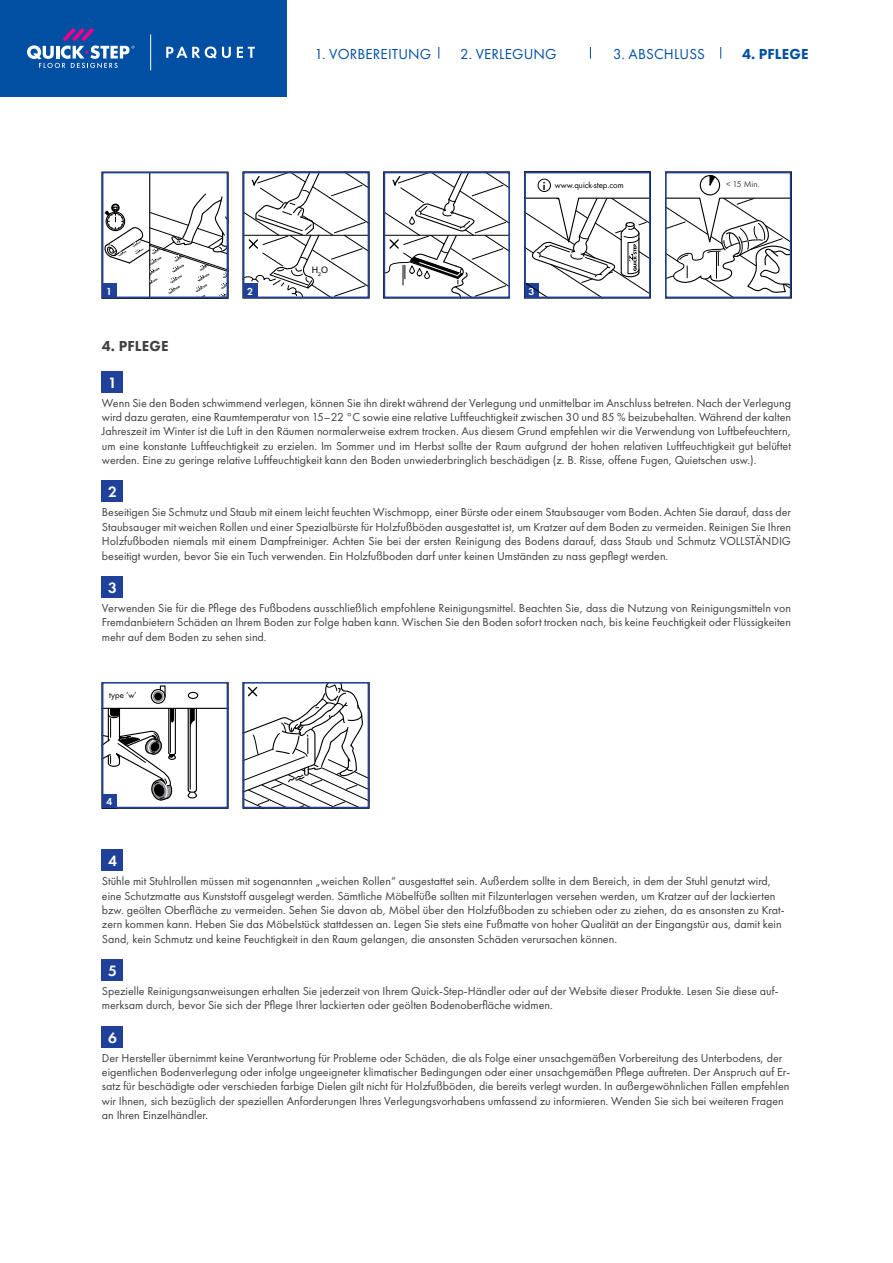
<style>
.page{position:relative;width:893px;height:1263px;background:#fff}
.page>*{position:absolute;margin:0;border:0;box-sizing:border-box;transform-origin:0 0}
.t1{font:600 15.6px "Futura PT";color:#fff}
.t2{font:15px "Futura PT";letter-spacing:.01em;color:#004fa3}
.t3{font:800 15px "Futura PT";letter-spacing:.01em;color:#004fa3}
.t4{font:800 15px "Futura PT";letter-spacing:.01em;color:#404042}
.t5{font:12px/14.4px "Futura PT";color:#404042;text-align:justify}
.t6{font:600 10.65px "Futura PT";color:#fff}
.t7{font:9px "Futura PT";color:#404042}
.t8{font:8.85px "Futura Boo";color:#000}
.t9{font:8.85px "Arial";color:#000}
.s1{font-family:"Futura Dem";font-size:12px}
</style>
<div class="page">
<div style="left:0;top:0;width:287px;height:97px;background:#004fa3"></div>
<hr style="left:150px;top:35px;width:1px;height:35px;background:#fff">
<svg style="left:27px;top:28px;width:107px;height:40px"></svg>
<svg style="left:166px;top:47px;width:65px;height:11px"></svg>
<svg style="left:237px;top:47px;width:18px;height:11px"></svg>
<svg style="left:720px;top:47px;width:1px;height:12px"></svg>
<svg style="left:590px;top:47px;width:1px;height:12px"></svg>
<svg style="left:439px;top:47px;width:1px;height:12px"></svg>
<div style="left:102px;top:371px;width:21px;height:21px;background:#1f419a"></div>
<div style="left:102px;top:481px;width:21px;height:21px;background:#1f419a"></div>
<div style="left:102px;top:576px;width:21px;height:21px;background:#1f419a"></div>
<div style="left:102px;top:850px;width:21px;height:21px;background:#1f419a"></div>
<div style="left:102px;top:959px;width:21px;height:21px;background:#1f419a"></div>
<div style="left:102px;top:1026px;width:21px;height:21px;background:#1f419a"></div>
<div style="left:102px;top:794px;width:14px;height:14px;background:#1f419a"></div>
<hr style="left:149px;top:172px;width:1px;height:126px;background:#000">
<svg style="left:105px;top:192px;width:124px;height:106px"></svg>
<div style="left:102px;top:172px;width:126px;height:126px;border:2px solid #1f419a"></div>
<svg style="left:668px;top:197px;width:120px;height:98px"></svg>
<div style="left:700px;top:175px;width:20px;height:20px;border:1px solid #000;border-radius:50%"></div>
<svg style="left:710px;top:175px;width:5px;height:11px"></svg>
<div style="left:665px;top:172px;width:126px;height:126px;border:2px solid #1f419a"></div>
<svg style="left:243px;top:171px;width:127px;height:127px"></svg>
<div style="left:243px;top:172px;width:126px;height:126px;border:2px solid #1f419a"></div>
<svg style="left:383px;top:171px;width:127px;height:127px"></svg>
<div style="left:384px;top:172px;width:126px;height:126px;border:2px solid #1f419a"></div>
<svg style="left:524px;top:171px;width:127px;height:124px"></svg>
<div style="left:524px;top:172px;width:127px;height:126px;border:2px solid #1f419a"></div>
<hr style="left:102px;top:708px;width:126px;height:1px;background:#000">
<div style="left:188px;top:692px;width:10px;height:7px;border:1px solid #000;border-radius:50%"></div>
<hr style="left:196px;top:708px;width:1px;height:82px;background:#000">
<hr style="left:188px;top:708px;width:1px;height:82px;background:#000">
<svg style="left:187px;top:789px;width:10px;height:10px"></svg>
<hr style="left:190px;top:709px;width:1px;height:80px;background:#000">
<svg style="left:190px;top:709px;width:5px;height:20px"></svg>
<div style="left:151px;top:689px;width:15px;height:15px;border:1px solid #000;border-radius:50%"></div>
<svg style="left:153px;top:691px;width:11px;height:11px"></svg>
<svg style="left:159px;top:685px;width:7px;height:12px"></svg>
<div style="left:154px;top:693px;width:8px;height:7px;background:#000;border-radius:50%"></div>
<svg style="left:105px;top:708px;width:71px;height:94px"></svg>
<div style="left:102px;top:682px;width:126px;height:126px;border:2px solid #1f419a"></div>
<svg style="left:246px;top:682px;width:124px;height:126px"></svg>
<div style="left:243px;top:682px;width:126px;height:126px;border:2px solid #1f419a"></div>
<p class="t2" style="left:314px;top:45px;width:118px">1. VORBEREITUNG</p>
<p class="t2" style="left:460px;top:45px;width:98px">2. VERLEGUNG</p>
<p class="t2" style="left:613px;top:45px;width:93px">3. ABSCHLUSS</p>
<p class="t3" style="left:742px;top:44px;width:68px">4. PFLEGE</p>
<p class="t6" style="left:106px;top:285px;width:8px">1</p>
<p class="t6" style="left:247px;top:285px;width:8px">2</p>
<p class="t9" style="left:312px;top:264px;width:18px">H<sub>2</sub>O</p>
<p class="t8" style="left:543px;top:180px;width:82px"><span class="s1">i</span> www.quick-step.com</p>
<p class="t6" style="left:528px;top:285px;width:8px">3</p>
<p class="t8" style="left:726px;top:178px;width:30px">&lt;15 min</p>
<p class="t7" style="left:726px;top:178px;width:35px">&lt; 15 Min.</p>
<p class="t4" style="left:102px;top:336px;width:68px">4. PFLEGE</p>
<h1 class="t1" style="left:108px;top:372px;width:10px">1</h1>
<p class="t5" style="left:102px;top:395px;width:691px">Wenn Sie den Boden schwimmend verlegen, können Sie ihn direkt während der Verlegung und unmittelbar im Anschluss betreten. Nach der Verlegung wird dazu geraten, eine Raumtemperatur von 15–22 °C sowie eine relative Luftfeuchtigkeit zwischen 30 und 85 % beizubehalten. Während der kalten Jahreszeit im Winter ist die Luft in den Räumen normalerweise extrem trocken. Aus diesem Grund empfehlen wir die Verwendung von Luftbefeuchtern, um eine konstante Luftfeuchtigkeit zu erzielen. Im Sommer und im Herbst sollte der Raum aufgrund der hohen relativen Luftfeuchtigkeit gut belüftet werden. Eine zu geringe relative Luftfeuchtigkeit kann den Boden unwiederbringlich beschädigen (z. B. Risse, offene Fugen, Quietschen usw.).</p>
<h1 class="t1" style="left:108px;top:482px;width:10px">2</h1>
<p class="t5" style="left:102px;top:505px;width:691px">Beseitigen Sie Schmutz und Staub mit einem leicht feuchten Wischmopp, einer Bürste oder einem Staubsauger vom Boden. Achten Sie darauf, dass der Staubsauger mit weichen Rollen und einer Spezialbürste für Holzfußböden ausgestattet ist, um Kratzer auf dem Boden zu vermeiden. Reinigen Sie Ihren Holzfußboden niemals mit einem Dampfreiniger. Achten Sie bei der ersten Reinigung des Bodens darauf, dass Staub und Schmutz VOLLSTÄNDIG beseitigt wurden, bevor Sie ein Tuch verwenden. Ein Holzfußboden darf unter keinen Umständen zu nass gepflegt werden.</p>
<h1 class="t1" style="left:108px;top:578px;width:10px">3</h1>
<p class="t5" style="left:102px;top:600px;width:691px">Verwenden Sie für die Pflege des Fußbodens ausschließlich empfohlene Reinigungsmittel. Beachten Sie, dass die Nutzung von Reinigungsmitteln von Fremdanbietern Schäden an Ihrem Boden zur Folge haben kann. Wischen Sie den Boden sofort trocken nach, bis keine Feuchtigkeit oder Flüssigkeiten mehr auf dem Boden zu sehen sind.</p>
<p class="t8" style="left:109px;top:690px;width:29px">type ‘w’</p>
<p class="t6" style="left:106px;top:795px;width:8px">4</p>
<h1 class="t1" style="left:108px;top:851px;width:10px">4</h1>
<p class="t5" style="left:102px;top:874px;width:684px;text-align:left">Stühle mit Stuhlrollen müssen mit sogenannten „weichen Rollen“ ausgestattet sein. Außerdem sollte in dem Bereich, in dem der Stuhl genutzt wird, eine Schutzmatte aus Kunststoff ausgelegt werden. Sämtliche Möbelfüße sollten mit Filzunterlagen versehen werden, um Kratzer auf der lackierten bzw. geölten Oberfläche zu vermeiden. Sehen Sie davon ab, Möbel über den Holzfußboden zu schieben oder zu ziehen, da es ansonsten zu Krat&shy;zern kommen kann. Heben Sie das Möbelstück stattdessen an. Legen Sie stets eine Fußmatte von hoher Qualität an der Eingangstür aus, damit kein Sand, kein Schmutz und keine Feuchtigkeit in den Raum gelangen, die ansonsten Schäden verursachen können.</p>
<h1 class="t1" style="left:108px;top:961px;width:10px">5</h1>
<p class="t5" style="left:102px;top:984px;width:678px">Spezielle Reinigungsanweisungen erhalten Sie jederzeit von Ihrem Quick-Step-Händler oder auf der Website dieser Produkte. Lesen Sie diese auf&shy;merksam durch, bevor Sie sich der Pflege Ihrer lackierten oder geölten Bodenoberfläche widmen.</p>
<h1 class="t1" style="left:108px;top:1028px;width:10px">6</h1>
<p class="t5" style="left:102px;top:1050px;width:690px;text-align:left">Der Hersteller übernimmt keine Verantwortung für Probleme oder Schäden, die als Folge einer unsachgemäßen Vorbereitung des Unterbodens, der eigentlichen Bodenverlegung oder infolge ungeeigneter klimatischer Bedingungen oder einer unsachgemäßen Pflege auftreten. Der Anspruch auf Er&shy;satz für beschädigte oder verschieden farbige Dielen gilt nicht für Holzfußböden, die bereits verlegt wurden. In außergewöhnlichen Fällen empfehlen wir Ihnen, sich bezüglich der speziellen Anforderungen Ihres Verlegungsvorhabens umfassend zu informieren. Wenden Sie sich bei weiteren Fragen an Ihren Einzelhändler.</p>
</div>
